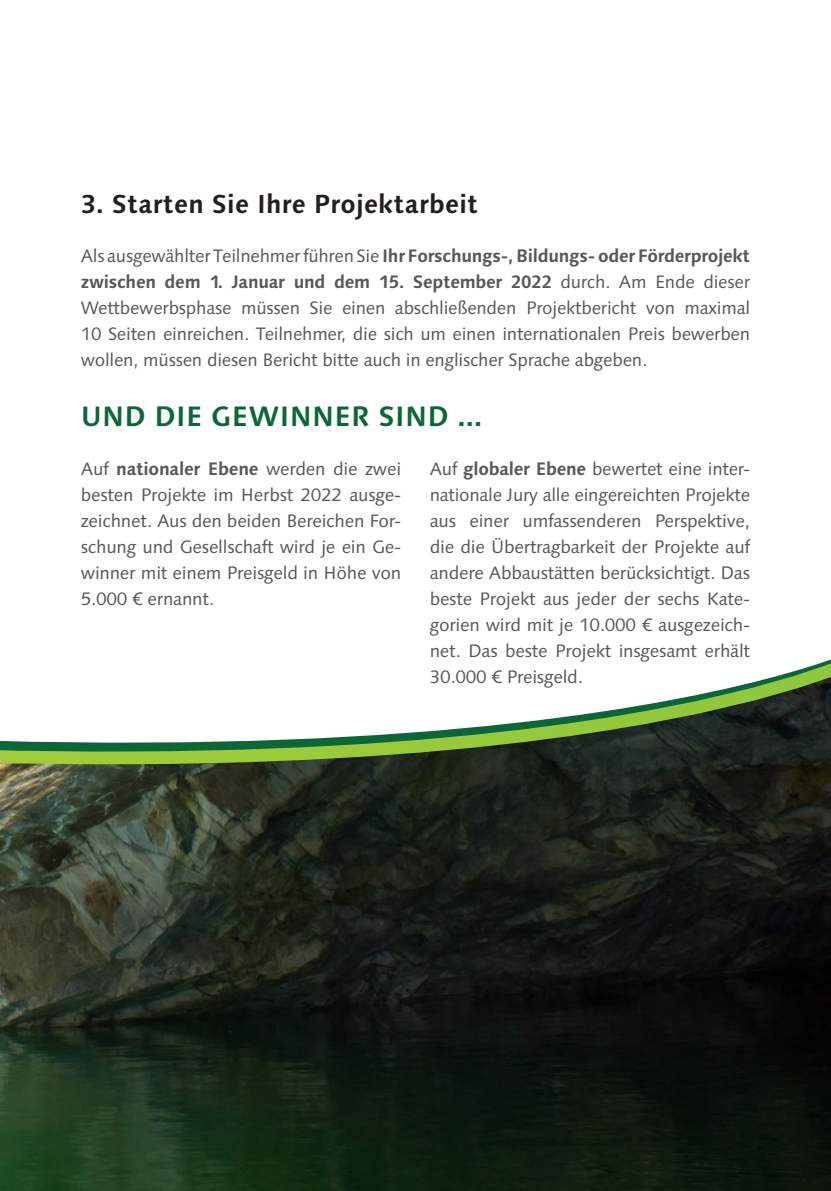
<style>
.page{position:relative;width:831px;height:1191px;background:#fff}
.page>*{position:absolute;margin:0;border:0;box-sizing:border-box;transform-origin:0 0}
.t1{font:700 28px "Linotype Syntax";letter-spacing:.01em;color:#0c6638}
.t2{font:700 26px "Linotype Syntax";letter-spacing:.01em;color:#231f20}
.t3{font:18px/26px "Linotype Syntax";letter-spacing:-.015em;color:#57585a;text-align:justify}
.s1{font-weight:700}
</style>
<div class="page">
<svg style="left:269px;top:659px;width:562px;height:532px;background:#2d362c"></svg>
<img style="left:0;top:740px;width:269px;height:451px">
<h2 class="t2" style="left:81px;top:188px;width:399px">3. Starten Sie Ihre Projektarbeit</h2>
<p class="t3" style="left:81px;top:243px;width:670px">Als ausgewählter Teilnehmer führen Sie <span class="s1">Ihr Forschungs-, Bildungs- oder Förderprojekt zwischen dem 1. Januar und dem 15. September 2022</span> durch. Am Ende dieser Wettbewerbsphase müssen Sie einen abschließenden Projektbericht von maximal 10 Seiten einreichen. Teilnehmer, die sich um einen internationalen Preis bewerben wollen, müssen diesen Bericht bitte auch in englischer Sprache abgeben.</p>
<h1 class="t1" style="left:81px;top:399px;width:403px">UND DIE GEWINNER SIND ...</h1>
<p class="t3" style="left:81px;top:456px;width:322px">Auf <span class="s1">nationaler Ebene</span> werden die zwei besten Projekte im Herbst 2022 ausge&shy;zeichnet. Aus den beiden Bereichen For&shy;schung und Gesellschaft wird je ein Ge&shy;winner mit einem Preisgeld in Höhe von 5.000 € ernannt.</p>
<p class="t3" style="left:429px;top:456px;width:322px">Auf <span class="s1">globaler Ebene</span> bewertet eine inter&shy;nationale Jury alle eingereichten Projekte aus einer umfassenderen Perspektive, die die Übertragbarkeit der Projekte auf andere Abbaustätten berücksichtigt. Das beste Projekt aus jeder der sechs Kate&shy;gorien wird mit je 10.000 € ausgezeich&shy;net. Das beste Projekt insgesamt erhält 30.000 € Preisgeld.</p>
</div>
